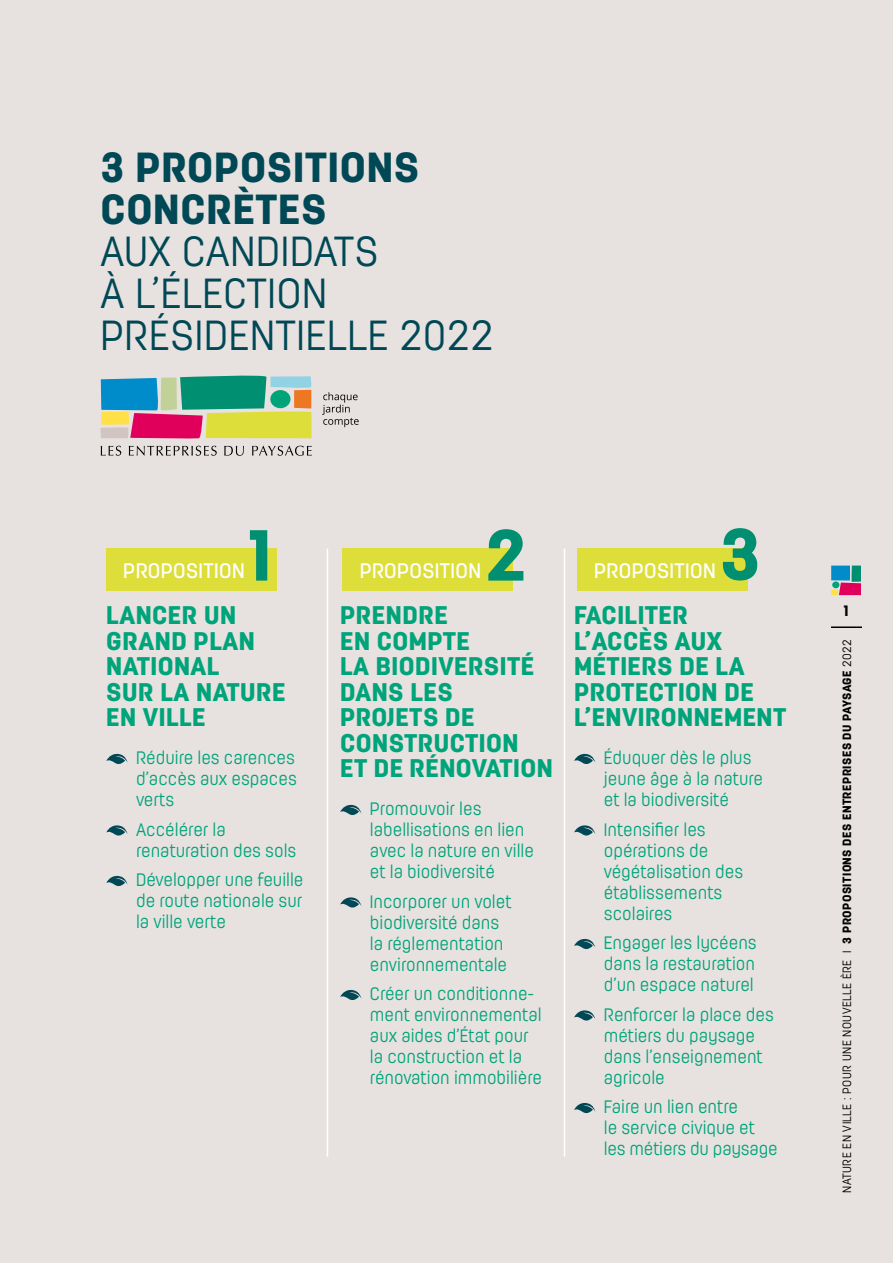
<style>
.page{position:relative;width:893px;height:1263px;background:#e7e2e0}
.page>*{position:absolute;margin:0;border:0;box-sizing:border-box;transform-origin:0 0}
.t1{font:900 72px "Moderna Condensed";color:#008f70}
.t2{font:300 42px/42px "Moderna Condensed";letter-spacing:.02em;color:#004855}
.t3{font:900 42px/42px "Moderna Condensed";letter-spacing:.02em;color:#004855}
.t4{font:900 25.5px/25.5px "Moderna Condensed";letter-spacing:.02em;color:#00a47a}
.t5{font:500 21px "Moderna Condensed";letter-spacing:.02em;color:#fff}
.t6{font:300 18px/21px "Moderna Condensed";color:#00a47a}
.t7{font:900 15px "Moderna Condensed";color:#000}
.t8{font:300 12px "Moderna Condensed";letter-spacing:.04em;color:#000}
.s1{font-weight:900}
</style>
<div class="page">
<svg style="left:106px;top:753px;width:22px;height:11px"></svg>
<svg style="left:106px;top:825px;width:22px;height:11px"></svg>
<svg style="left:106px;top:875px;width:22px;height:11px"></svg>
<svg style="left:340px;top:804px;width:21px;height:11px"></svg>
<svg style="left:340px;top:897px;width:21px;height:11px"></svg>
<svg style="left:340px;top:989px;width:21px;height:12px"></svg>
<svg style="left:574px;top:753px;width:21px;height:11px"></svg>
<svg style="left:574px;top:825px;width:21px;height:11px"></svg>
<svg style="left:574px;top:938px;width:21px;height:11px"></svg>
<svg style="left:574px;top:1010px;width:21px;height:11px"></svg>
<svg style="left:574px;top:1103px;width:21px;height:11px"></svg>
<div style="left:106px;top:549px;width:170px;height:42px;background:#ddde3a"></div>
<div style="left:343px;top:549px;width:170px;height:42px;background:#ddde3a"></div>
<div style="left:577px;top:549px;width:170px;height:42px;background:#ddde3a"></div>
<svg style="left:101px;top:446px;width:20px;height:10px"></svg>
<svg style="left:129px;top:446px;width:88px;height:10px"></svg>
<svg style="left:224px;top:446px;width:20px;height:10px"></svg>
<svg style="left:252px;top:446px;width:60px;height:10px"></svg>
<svg style="left:100px;top:375px;width:212px;height:64px;background:#90a387"></svg>
<div style="left:270px;top:390px;width:20px;height:18px;background:#00a47a;border-radius:50%"></div>
<svg style="left:322px;top:392px;width:37px;height:35px"></svg>
<div style="left:828px;top:592px;width:36px;height:36px;border:2px solid #000"></div>
<div style="left:796px;top:585px;width:34px;height:53px;background:#e7e2e0"></div>
<div style="left:862px;top:585px;width:10px;height:51px;background:#e7e2e0"></div>
<div style="left:827px;top:590px;width:42px;height:12px;background:#e7e2e0"></div>
<svg style="left:831px;top:566px;width:30px;height:29px"></svg>
<div style="left:832px;top:581px;width:7px;height:7px;background:#00a47a;border-radius:50%"></div>
<hr style="left:327px;top:549px;width:1px;height:608px;background:#fff">
<hr style="left:564px;top:549px;width:1px;height:608px;background:#fff">
<h2 class="t3" style="left:100px;top:148px;width:320px">3 PROPOSITIONS<br>CONCRÈTES</h2>
<h2 class="t2" style="left:100px;top:232px;width:394px">AUX CANDIDATS<br>À L’ÉLECTION<br>PRÉSIDENTIELLE 2022</h2>
<h1 class="t1" style="left:249px;top:500px;width:24px">1</h1>
<p class="t5" style="left:123px;top:554px;width:123px">PROPOSITION</p>
<h3 class="t4" style="left:106px;top:603px;width:181px">LANCER UN<br>GRAND PLAN<br>NATIONAL<br>SUR LA NATURE<br>EN VILLE</h3>
<p class="t6" style="left:136px;top:747px;width:162px;text-align:justify">Réduire les carences d’accès aux espaces verts</p>
<p class="t6" style="left:136px;top:819px;width:162px">Accélérer la renaturation des sols</p>
<p class="t6" style="left:136px;top:870px;width:169px;text-align:justify">Développer une feuille de route nationale sur la ville verte</p>
<p class="t5" style="left:360px;top:554px;width:123px">PROPOSITION</p>
<h1 class="t1" style="left:485px;top:500px;width:42px">2</h1>
<h3 class="t4" style="left:340px;top:603px;width:214px">PRENDRE<br>EN COMPTE<br>LA BIODIVERSITÉ<br>DANS LES<br>PROJETS DE<br>CONSTRUCTION<br>ET DE RÉNOVATION</h3>
<p class="t6" style="left:370px;top:798px;width:166px">Promouvoir les labellisations en lien avec la nature en ville et la biodiversité</p>
<p class="t6" style="left:370px;top:891px;width:143px">Incorporer un volet biodiversité dans la réglementation environnementale</p>
<p class="t6" style="left:370px;top:984px;width:174px">Créer un conditionne&shy;ment environnemental aux aides d’État pour la construction et la rénovation immobilière</p>
<p class="t5" style="left:594px;top:554px;width:123px">PROPOSITION</p>
<h1 class="t1" style="left:720px;top:499px;width:42px">3</h1>
<h3 class="t4" style="left:574px;top:603px;width:214px">FACILITER<br>L’ACCÈS AUX<br>MÉTIERS DE LA<br>PROTECTION DE<br>L’ENVIRONNEMENT</h3>
<p class="t6" style="left:604px;top:747px;width:161px">Éduquer dès le plus jeune âge à la nature et la biodiversité</p>
<p class="t6" style="left:604px;top:819px;width:141px">Intensifier les opérations de végétalisation des établissements scolaires</p>
<p class="t6" style="left:604px;top:933px;width:154px;text-align:justify">Engager les lycéens dans la restauration d’un espace naturel</p>
<p class="t6" style="left:604px;top:1004px;width:172px">Renforcer la place des métiers du paysage dans l’enseignement agricole</p>
<p class="t6" style="left:604px;top:1097px;width:175px">Faire un lien entre<br>le service civique et les métiers du paysage</p>
<p class="t7" style="left:844px;top:599px;width:6px">1</p>
<p class="t8" style="left:838px;top:1192px;width:555px;rotate:-90deg">NATURE EN VILLE : POUR UNE NOUVELLE ÈRE I <span class="s1">3 PROPOSITIONS DES ENTREPRISES DU PAYSAGE</span> 2022</p>
</div>
